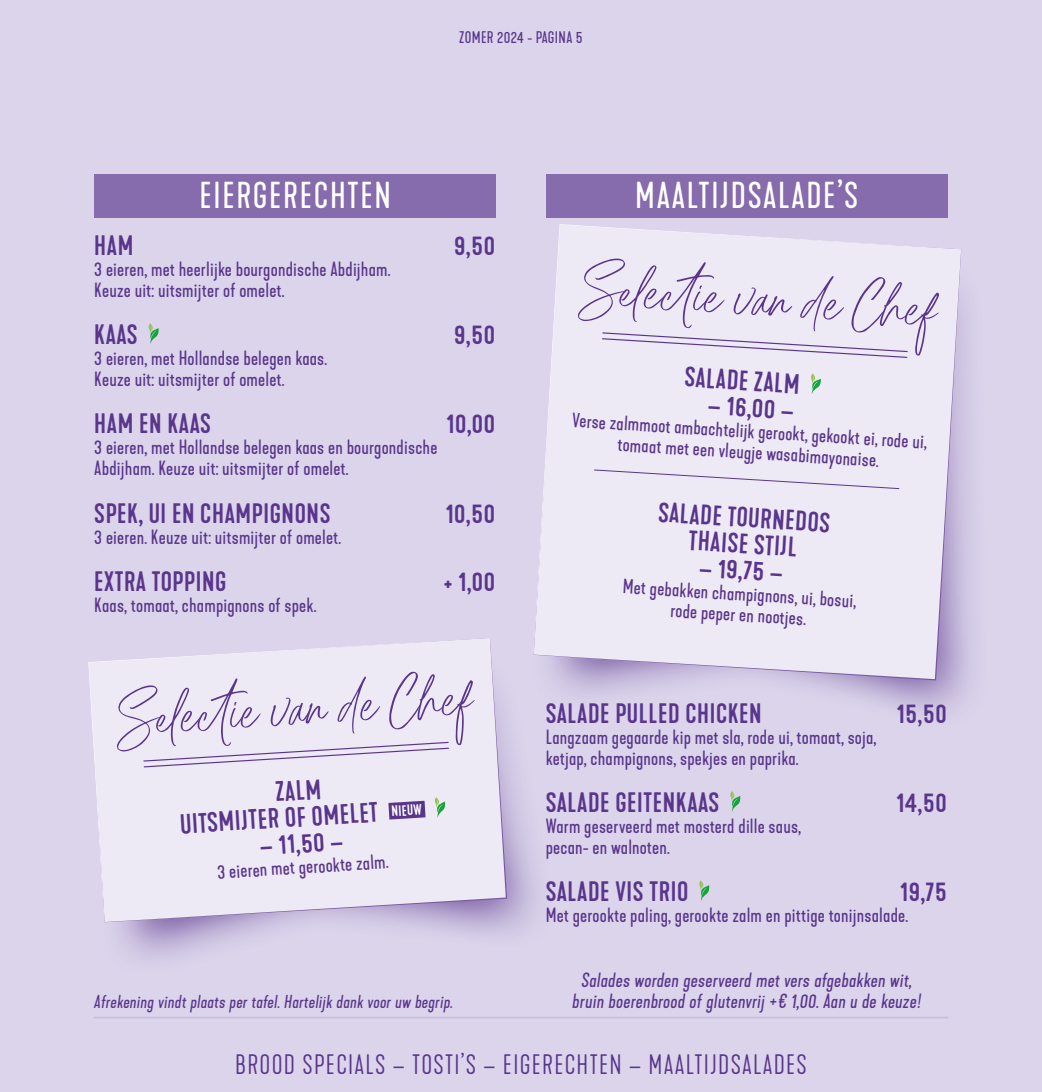
<style>
.page{position:relative;width:1042px;height:1092px;background:#fff}
.page>*{position:absolute;margin:0;border:0;box-sizing:border-box;transform-origin:0 0}
.NEW_-_script{font:87.5px "Brushine Collective Script";color:#59358c}
.NEW_-_titel{font:35px "Kapra Neue";letter-spacing:.05em;color:#fff}
.NEW_-_product{font:500 26.25px "Kapra Neue";letter-spacing:.025em;color:#59358c}
.NEW_-_product_SELECT{font:500 26.25px/26.4px "Kapra Neue";color:#59358c}
.t1{font:300 26.25px "Kapra Neue";letter-spacing:.05em;color:#59358c}
.NEW_-_product_omschrijving{font:19.25px/21px "Kapra Neue";letter-spacing:.01em;color:#59358c}
.NEW_-_product_omschrijving_SELECT{font:19.25px/21px "Kapra Neue";color:#59358c;text-align:center}
.NEW_-_product_omschrijving_SELECT-2{font:italic 19.25px/21px "Kapra Neue";letter-spacing:.01em;color:#59358c;text-align:center}
.NEW_-_product_omschrijving-2{font:italic 17.5px "Kapra Neue";letter-spacing:.01em;color:#59358c}
.t2{font:15.75px "Kapra Neue";letter-spacing:.025em;color:#59358c}
.NEW_-_product_SELECT-2{font:500 14px "Kapra Neue";color:#fff}
.s1{font-weight:300;font-size:24.5px}
</style>
<div class="page">
<div style="left:0;top:0;width:1042px;height:1091px;background:#dbd4eb"></div>
<hr style="left:94px;top:1016px;width:853px;height:2px;background:#c9bedf">
<div style="left:94px;top:174px;width:402px;height:43px;background:#866bad"></div>
<div style="left:546px;top:174px;width:401px;height:43px;background:#866bad"></div>
<div style="left:531px;top:288px;width:440px;height:435px;background:#59358c;opacity:.75"></div>
<svg style="left:534px;top:225px;width:427px;height:454px;background:#e9e4f2"></svg>
<svg style="left:601px;top:331px;width:308px;height:27px;background:#e0d9eb"></svg>
<svg style="left:808px;top:373px;width:13px;height:21px"></svg>
<svg style="left:593px;top:469px;width:307px;height:20px;background:#e5dfef"></svg>
<svg style="left:148px;top:323px;width:11px;height:21px"></svg>
<svg style="left:730px;top:791px;width:11px;height:20px"></svg>
<svg style="left:699px;top:880px;width:11px;height:21px"></svg>
<div style="left:106px;top:646px;width:454px;height:309px;background:#59358c;opacity:.75"></div>
<svg style="left:89px;top:638px;width:417px;height:284px;background:#e8e3f2"></svg>
<svg style="left:142px;top:741px;width:308px;height:27px;background:#e0d9eb"></svg>
<svg style="left:371px;top:791px;width:75px;height:37px;background:#c7c0d8"></svg>
<div style="left:47px;top:15px;width:50px;height:49px;border:1px solid #e6007e;border-radius:50%"></div>
<div style="left:945px;top:15px;width:50px;height:49px;border:1px solid #e6007e;border-radius:50%"></div>
<p class="t2" style="left:459px;top:28px;width:125px">ZOMER 2024 - PAGINA 5</p>
<p class="NEW_-_titel" style="left:199px;top:174px;width:193px">EIERGERECHTEN</p>
<p class="NEW_-_titel" style="left:635px;top:174px;width:225px">MAALTIJDSALADE’S</p>
<p class="NEW_-_product" style="left:94px;top:229px;width:41px">HAM</p>
<p class="NEW_-_product" style="left:454px;top:229px;width:42px">9,50</p>
<p class="NEW_-_product_omschrijving" style="left:94px;top:258px;width:298px">3 eieren, met heerlijke bourgondische Abdijham.<br>Keuze uit: uitsmijter of omelet.</p>
<p class="NEW_-_product" style="left:94px;top:318px;width:45px">KAAS</p>
<p class="NEW_-_product" style="left:454px;top:318px;width:42px">9,50</p>
<p class="NEW_-_product_omschrijving" style="left:94px;top:348px;width:234px">3 eieren, met Hollandse belegen kaas.</p>
<p class="NEW_-_product_omschrijving" style="left:94px;top:369px;width:192px">Keuze uit: uitsmijter of omelet.</p>
<p class="NEW_-_product" style="left:94px;top:408px;width:118px">HAM EN KAAS</p>
<p class="NEW_-_product" style="left:446px;top:408px;width:50px">10,00</p>
<p class="NEW_-_product_omschrijving" style="left:94px;top:437px;width:345px">3 eieren, met Hollandse belegen kaas en bourgondische<br>Abdijham. Keuze uit: uitsmijter of omelet.</p>
<p class="NEW_-_product" style="left:94px;top:497px;width:238px">SPEK, UI EN CHAMPIGNONS</p>
<p class="NEW_-_product" style="left:446px;top:497px;width:51px">10,50</p>
<p class="NEW_-_product_omschrijving" style="left:94px;top:526px;width:248px">3 eieren. Keuze uit: uitsmijter of omelet.</p>
<p class="NEW_-_product" style="left:94px;top:565px;width:134px">EXTRA TOPPING</p>
<p class="NEW_-_product" style="left:444px;top:565px;width:53px">+ 1,00</p>
<p class="NEW_-_product_omschrijving" style="left:94px;top:594px;width:224px">Kaas, tomaat, champignons of spek.</p>
<p class="NEW_-_script" style="left:114px;top:669px;width:357px;rotate:-3deg">Select ie van de Chef</p>
<p class="NEW_-_product_SELECT" style="left:178px;top:784px;width:200px;text-indent:97px;rotate:-3deg">ZALM<br>UITSMIJTER OF OMELET</p>
<p class="NEW_-_product_SELECT-2" style="left:391px;top:802px;width:32px;rotate:-4deg">NIEUW</p>
<p class="NEW_-_product_SELECT" style="left:259px;top:832px;width:85px;rotate:-3deg">– 11,50 –</p>
<p class="NEW_-_product_omschrijving_SELECT" style="left:217px;top:860px;width:173px;rotate:-3deg">3 eieren met gerookte zalm.</p>
<p class="NEW_-_product_omschrijving-2" style="left:94px;top:990px;width:360px">Afrekening vindt plaats per tafel. Hartelijk dank voor uw begrip.</p>
<p class="NEW_-_script" style="left:583px;top:240px;width:357px;rotate:3deg">Select ie van de Chef</p>
<p class="NEW_-_product_SELECT" style="left:685px;top:365px;width:117px;rotate:3deg">SALADE ZALM</p>
<p class="NEW_-_product_SELECT" style="left:709px;top:392px;width:87px;rotate:3deg">– 16,00 –</p>
<p class="NEW_-_product_omschrijving_SELECT" style="left:573px;top:411px;width:357px;rotate:3deg">Verse zalmmoot ambachtelijk gerookt, gekookt ei, rode ui, tomaat met een vleugje wasabimayonaise.</p>
<p class="NEW_-_product_SELECT" style="left:659px;top:500px;width:174px;rotate:3deg">SALADE TOURNEDOS</p>
<p class="NEW_-_product_SELECT" style="left:689px;top:528px;width:110px;rotate:3deg">THAISE STIJL</p>
<p class="NEW_-_product_SELECT" style="left:700px;top:555px;width:85px;rotate:3deg">– 19,75 –</p>
<p class="NEW_-_product_omschrijving_SELECT" style="left:623px;top:577px;width:235px;rotate:3deg">Met gebakken champignons, ui, bosui, rode peper en nootjes.</p>
<p class="NEW_-_product" style="left:546px;top:697px;width:217px">SALADE PULLED CHICKEN</p>
<p class="NEW_-_product" style="left:897px;top:697px;width:51px">15,50</p>
<p class="NEW_-_product_omschrijving" style="left:546px;top:726px;width:332px">Langzaam gegaarde kip met sla, rode ui, tomaat, soja, ketjap, champignons, spekjes en paprika.</p>
<p class="NEW_-_product" style="left:546px;top:786px;width:175px">SALADE GEITENKAAS</p>
<p class="NEW_-_product" style="left:896px;top:786px;width:52px">14,50</p>
<p class="NEW_-_product_omschrijving" style="left:546px;top:815px;width:257px">Warm geserveerd met mosterd dille saus, pecan- en walnoten.</p>
<p class="NEW_-_product" style="left:546px;top:875px;width:144px">SALADE VIS TRIO</p>
<p class="NEW_-_product" style="left:900px;top:875px;width:48px">19,75</p>
<p class="NEW_-_product_omschrijving" style="left:546px;top:905px;width:364px">Met gerookte paling, gerookte zalm en pittige tonijnsalade.</p>
<p class="NEW_-_product_omschrijving_SELECT-2" style="left:572px;top:969px;width:350px">Salades worden geserveerd met vers afgebakken wit, bruin boerenbrood of glutenvrij <span class="s1">+</span> € 1,00. Aan u de keuze!</p>
<p class="t1" style="left:235px;top:1048px;width:573px">BROOD SPECIALS – TOSTI’S – EIGERECHTEN – MAALTIJDSALADES</p>
</div>
